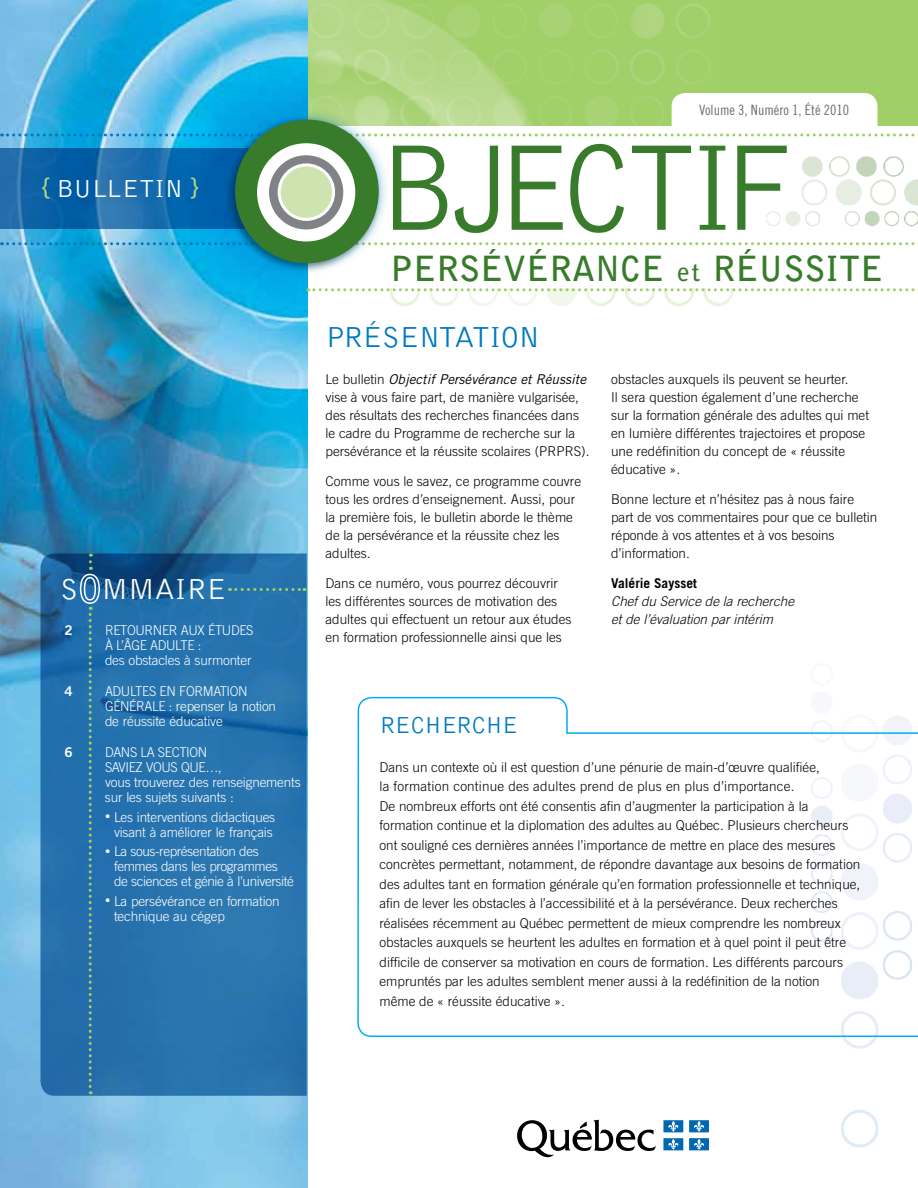
<style>
.page{position:relative;width:918px;height:1188px;background:#fff}
.page>*{position:absolute;margin:0;border:0;box-sizing:border-box;transform-origin:0 0}
.t1{font:300 126.75px "Bell Gothic";letter-spacing:-.09em;color:#387c2b;scale:.94 1}
.t2{font:700 34.5px "Bell Gothic";color:#387c2b}
.t3{font:300 30px "Bell Gothic";color:#0079c1}
.t4{font:300 30px "Bell Gothic";color:#fff}
.t5{font:300 25.5px "Bell Gothic";color:#fff}
.t6{font:300 24px "Bell Gothic";color:#0079c1}
.t7{font:14.25px "Trade Gothic Cond Eighteen";color:#6d6e71}
.t8{font:300 13.5px/18px "Trade Gothic";color:#000}
.t9{font:300 13.5px/15px "Trade Gothic";letter-spacing:-.015em;color:#fff}
.t10{font:italic 300 13.5px/18px "Trade Gothic";color:#000}
.t11{font:700 13.5px "Trade Gothic";color:#000}
.t12{font:13.5px "Trade Gothic Bold Two";color:#fff}
.s1{font-size:30px;color:#b2d785}
.s2{font-size:10.5px}
.s3{font-size:25.5px}
.s4{font-weight:400;font-style:italic}
</style>
<div class="page">
<div style="left:305px;top:0;width:613px;height:125px;background:#a0cf67"></div>
<img style="left:307px;top:0;width:404px;height:125px">
<img style="left:0;top:0;width:307px;height:1188px">
<svg style="left:40px;top:554px;width:267px;height:542px;background:#2873ae"></svg>
<svg style="left:0;top:148px;width:222px;height:82px;background:#1268ab"></svg>
<svg style="left:41px;top:554px;width:146px;height:598px;background:#2c75ae"></svg>
<img style="left:332px;top:291px;width:403px;height:15px">
<div style="left:672px;top:93px;width:206px;height:55px;background:#fff;border-radius:14px"></div>
<img style="left:733px;top:136px;width:185px;height:91px">
<svg style="left:2px;top:134px;width:916px;height:2px"></svg>
<svg style="left:2px;top:242px;width:916px;height:3px"></svg>
<svg style="left:308px;top:288px;width:610px;height:3px"></svg>
<svg style="left:228px;top:588px;width:77px;height:3px"></svg>
<svg style="left:357px;top:696px;width:561px;height:455px"></svg>
<svg style="left:517px;top:1120px;width:139px;height:38px"></svg>
<svg style="left:663px;top:1120px;width:20px;height:12px"></svg>
<svg style="left:689px;top:1120px;width:20px;height:12px"></svg>
<svg style="left:663px;top:1138px;width:20px;height:12px"></svg>
<svg style="left:689px;top:1138px;width:20px;height:12px"></svg>
<div style="left:222px;top:107px;width:169px;height:168px;background:#0079c1;opacity:.5"></div>
<div style="left:235px;top:120px;width:144px;height:143px;background:#387c2b;border-radius:50%"></div>
<svg style="left:263px;top:149px;width:86px;height:87px;background:#a9aaac"></svg>
<div style="left:257px;top:143px;width:98px;height:99px;border:12px solid #fff;border-radius:50%"></div>
<div style="left:279px;top:165px;width:55px;height:54px;background:#cee4b0;border-radius:50%"></div>
<div style="left:278px;top:163px;width:57px;height:58px;border:3px solid #fff;border-radius:50%"></div>
<h3 class="t5" style="left:40px;top:174px;width:161px"><span class="s1">{</span> BULLETIN <span class="s1">}</span></h3>
<h3 class="t4" style="left:60px;top:573px;width:168px">S MMAIRE</h3>
<p class="t12" style="left:64px;top:622px;width:10px">2</p>
<p class="t9" style="left:105px;top:622px;width:150px">RETOURNER AUX ÉTUDES<br>À L’ÂGE ADULTE :<br>des obstacles à surmonter</p>
<p class="t12" style="left:64px;top:683px;width:10px">4</p>
<p class="t9" style="left:105px;top:684px;width:173px">ADULTES EN FORMATION<br>GÉNÉRALE : repenser la notion de réussite éducative</p>
<p class="t12" style="left:65px;top:744px;width:10px">6</p>
<p class="t9" style="left:105px;top:745px;width:197px">DANS LA SECTION<br>SAVIEZ VOUS QUE…,<br>vous trouverez des renseignements sur les sujets suivants :</p>
<p class="t9" style="left:105px;top:809px;width:172px;text-align:center"><span class="s2">•</span> Les interventions didactiques visant à améliorer le français</p>
<p class="t9" style="left:114px;top:844px;width:181px;text-indent:-9px"><span class="s2">•</span> La sous-représentation des femmes dans les programmes de sciences et génie à l’université</p>
<p class="t9" style="left:114px;top:893px;width:167px;text-indent:-9px"><span class="s2">•</span> La persévérance en formation technique au cégep</p>
<p class="t7" style="left:699px;top:102px;width:151px">Volume 3, Numéro 1, Été 2010</p>
<h1 class="t1" style="left:377px;top:120px;width:447px">BJECTIF</h1>
<h2 class="t2" style="left:390px;top:248px;width:495px">PERSÉVÉRANCE <span class="s3">et</span> RÉUSSITE</h2>
<h3 class="t3" style="left:326px;top:321px;width:74px">PR ÉSENTATI</h3>
<h3 class="t3" style="left:501px;top:321px;width:32px">ON</h3>
<p class="t8" style="left:326px;top:370px;width:265px">Le bulletin <span class="s4">Objectif Persévérance et Réussite </span>vise à vous faire part, de manière vulgarisée, des résultats des recherches financées dans le cadre du Programme de recherche sur la persévérance et la réussite scolaires (PRPRS).</p>
<p class="t8" style="left:326px;top:472px;width:257px">Comme vous le savez, ce programme couvre tous les ordres d’enseignement. Aussi, pour la première fois, le bulletin aborde le thème de la persévérance et la réussite chez les adultes.</p>
<p class="t8" style="left:326px;top:574px;width:248px">Dans ce numéro, vous pourrez découvrir les différentes sources de motivation des adultes qui effectuent un retour aux études en formation professionnelle ainsi que les</p>
<p class="t8" style="left:611px;top:370px;width:260px">obstacles auxquels ils peuvent se heurter.<br>Il sera question également d’une recherche sur la formation générale des adultes qui met en lumière différentes trajectoires et propose une redéfinition du concept de « réussite éducative ».</p>
<p class="t8" style="left:611px;top:490px;width:268px">Bonne lecture et n’hésitez pas à nous faire part de vos commentaires pour que ce bulletin réponde à vos attentes et à vos besoins d’information.</p>
<p class="t11" style="left:611px;top:575px;width:87px">Valérie Saysset</p>
<p class="t10" style="left:611px;top:592px;width:185px">Chef du Service de la recherche et de l’évaluation par intérim</p>
<h3 class="t6" style="left:380px;top:712px;width:15px">REC</h3>
<h3 class="t6" style="left:425px;top:712px;width:31px">HERC</h3>
<h3 class="t6" style="left:486px;top:712px;width:29px">HE</h3>
<p class="t8" style="left:379px;top:757px;width:482px;line-height:19.5px">Dans un contexte où il est question d’une pénurie de main-d’œuvre qualifiée,<br>la formation continue des adultes prend de plus en plus d’importance.<br>De nombreux efforts ont été consentis afin d’augmenter la participation à la formation continue et la diplomation des adultes au Québec. Plusieurs chercheurs ont souligné ces dernières années l’importance de mettre en place des mesures concrètes permettant, notamment, de répondre davantage aux besoins de formation des adultes tant en formation générale qu’en formation professionnelle et technique, afin de lever les obstacles à l’accessibilité et à la persévérance. Deux recherches réalisées récemment au Québec permettent de mieux comprendre les nombreux obstacles auxquels se heurtent les adultes en formation et à quel point il peut être difficile de conserver sa motivation en cours de formation. Les différents parcours empruntés par les adultes semblent mener aussi à la redéfinition de la notion<br>même de « réussite éducative ».</p>
</div>
